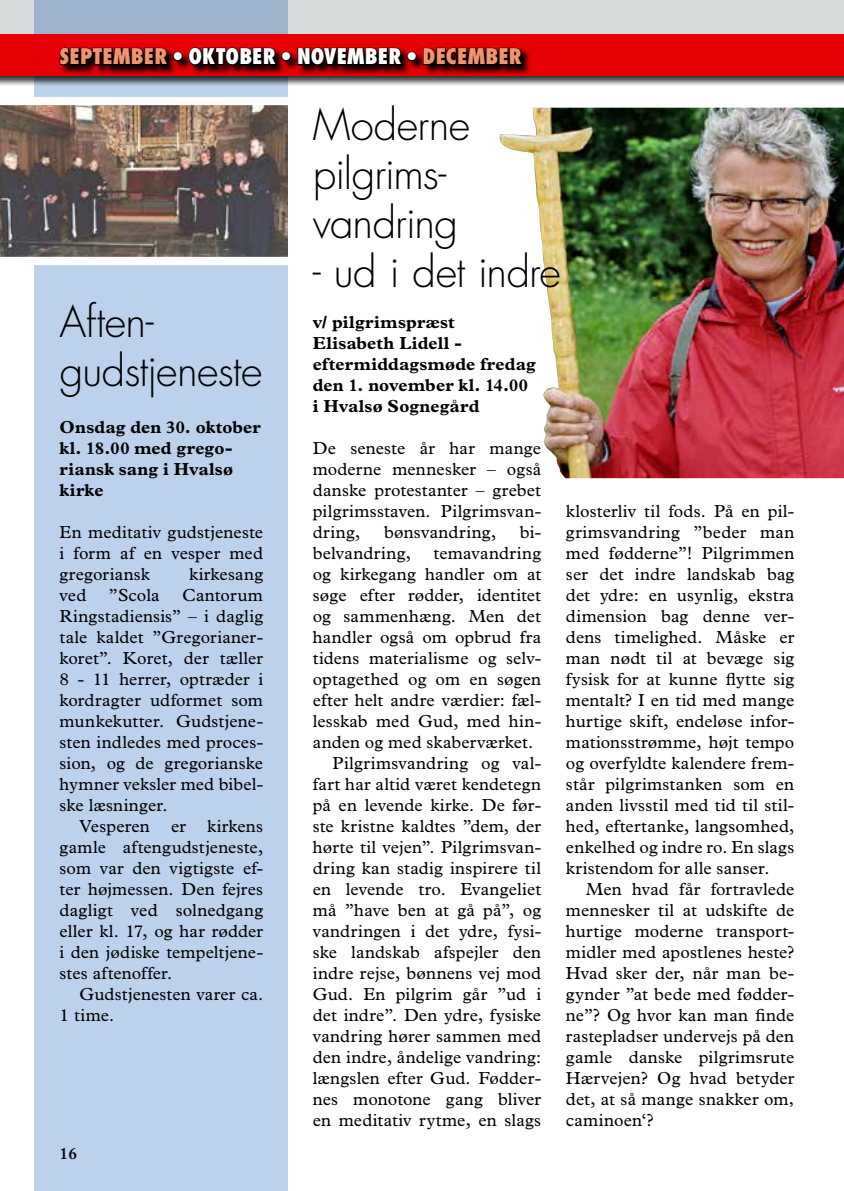
<style>
.page{position:relative;width:844px;height:1191px;background:#fff}
.page>*{position:absolute;margin:0;border:0;box-sizing:border-box;transform-origin:0 0}
.t1{font:300 42px/49px "Futura Std";letter-spacing:-.02em;color:#000}
.t2{font:800 condensed 21px "Futura Std";letter-spacing:.005em;color:#fff}
.t3{font:17.5px/21px "Plantin Std";letter-spacing:.01em;color:#000;text-align:justify}
.t4{font:700 17.5px/21px "Plantin Std";letter-spacing:.01em;color:#000}
.t5{font:600 16.62px "Plantin Std";color:#000}
.s1{color:#f09371}
</style>
<div class="page">
<div style="left:0;top:0;width:843px;height:76px;background:#d8dbdc"></div>
<div style="left:35px;top:0;width:253px;height:1191px;background:#bbd1ec"></div>
<div style="left:0;top:34px;width:843px;height:52px;background:#000;opacity:.75"></div>
<div style="left:0;top:35px;width:843px;height:41px;background:#e60005"></div>
<svg style="left:169px;top:49px;width:362px;height:26px"></svg>
<svg style="left:58px;top:0;width:111px;height:85px"></svg>
<div style="left:173px;top:52px;width:9px;height:9px;border:2px solid #000;border-radius:50%"></div>
<svg style="left:187px;top:47px;width:90px;height:20px;background:#350000"></svg>
<div style="left:281px;top:52px;width:10px;height:9px;border:2px solid #000;border-radius:50%"></div>
<svg style="left:296px;top:34px;width:107px;height:52px"></svg>
<div style="left:407px;top:52px;width:9px;height:9px;border:2px solid #000;border-radius:50%"></div>
<svg style="left:422px;top:34px;width:101px;height:51px"></svg>
<img style="left:0;top:93px;width:288px;height:176px">
<img style="left:499px;top:108px;width:344px;height:370px">
<p class="t2" style="left:60px;top:43px;width:463px"><span class="s1">SEPTEMBER</span> • OKTOBER • NOVEMBER • <span class="s1">DECEMBER</span></p>
<h1 class="t1" style="left:60px;top:298px;width:204px">Aften&shy;gudstjeneste</h1>
<p class="t4" style="left:60px;top:417px;width:203px">Onsdag den 30. oktober kl. 18.00 med grego&shy;riansk sang i Hvalsø kirke</p>
<p class="t3" style="left:60px;top:522px;width:205px">En meditativ gudstjeneste i form af en vesper med gregoriansk</p>
<p class="t3" style="left:189px;top:564px;width:75px">kirkesang</p>
<p class="t3" style="left:60px;top:585px;width:28px">ved</p>
<p class="t3" style="left:109px;top:585px;width:52px">”Scola</p>
<p class="t3" style="left:60px;top:585px;width:205px;text-indent:123px">Cantorum Ringstadiensis” – i daglig tale kaldet ”Gregorianer&shy;koret”. Koret, der tæller 8 - 11 herrer, optræder i kordragter udformet som munkekutter. Gudstjene&shy;sten indledes med proces&shy;sion, og de gregorianske hymner veksler med bibel&shy;ske læsninger.</p>
<p class="t3" style="left:60px;top:816px;width:205px;text-indent:20px">Vesperen er kirkens gamle aftengudstjeneste, som var den vigtigste ef&shy;ter højmessen. Den fejres dagligt ved solnedgang eller kl. 17, og har rødder i den jødiske tempeltjene&shy;stes aftenoffer.</p>
<p class="t3" style="left:60px;top:984px;width:205px;text-indent:20px">Gudstjenesten varer ca.<br>1 time.</p>
<p class="t5" style="left:60px;top:1143px;width:19px">16</p>
<h1 class="t1" style="left:313px;top:102px;width:159px">Moderne pilgrims&shy;vandring</h1>
<h1 class="t1" style="left:313px;top:249px;width:249px">- ud i det indre</h1>
<p class="t4" style="left:313px;top:312px;width:224px">v/ pilgrimspræst<br>Elisabeth Lidell - eftermiddagsmøde fredag den 1. november kl. 14.00 i Hvalsø Sognegård</p>
<p class="t3" style="left:313px;top:438px;width:230px">De seneste år har mange moderne mennesker – også danske protestanter – grebet pilgrimsstaven. Pilgrimsvan&shy;dring,</p>
<p class="t3" style="left:384px;top:522px;width:113px">bønsvandring,</p>
<p class="t3" style="left:519px;top:522px;width:23px">bi-</p>
<p class="t3" style="left:313px;top:543px;width:100px">belvandring,</p>
<p class="t3" style="left:433px;top:543px;width:109px">temavandring</p>
<p class="t3" style="left:313px;top:564px;width:230px">og kirkegang handler om at</p>
<p class="t3" style="left:313px;top:585px;width:230px">søge efter rødder, identitet</p>
<p class="t3" style="left:313px;top:606px;width:230px">og sammenhæng. Men det</p>
<p class="t3" style="left:313px;top:627px;width:230px">handler også om opbrud fra</p>
<p class="t3" style="left:313px;top:648px;width:230px">tidens materialisme og selv-</p>
<p class="t3" style="left:313px;top:669px;width:230px">optagethed og om en søgen</p>
<p class="t3" style="left:313px;top:690px;width:230px">efter helt andre værdier: fæl-</p>
<p class="t3" style="left:313px;top:711px;width:230px">lesskab med Gud, med hin-</p>
<p class="t3" style="left:313px;top:732px;width:222px">anden og med skaberværket.</p>
<p class="t3" style="left:332px;top:753px;width:210px">Pilgrimsvandring og val-</p>
<p class="t3" style="left:313px;top:774px;width:230px">fart har altid været kendetegn</p>
<p class="t3" style="left:313px;top:795px;width:230px">på en levende kirke. De før-</p>
<p class="t3" style="left:313px;top:816px;width:230px">ste kristne kaldtes ”dem, der</p>
<p class="t3" style="left:313px;top:837px;width:230px">hørte til vejen”. Pilgrimsvan-</p>
<p class="t3" style="left:313px;top:858px;width:230px">dring kan stadig inspirere til</p>
<p class="t3" style="left:313px;top:879px;width:230px">en levende tro. Evangeliet</p>
<p class="t3" style="left:313px;top:900px;width:230px">må ”have ben at gå på”, og</p>
<p class="t3" style="left:313px;top:921px;width:230px">vandringen i det ydre, fysi-</p>
<p class="t3" style="left:313px;top:942px;width:230px">ske landskab afspejler den</p>
<p class="t3" style="left:313px;top:963px;width:230px">indre rejse, bønnens vej mod</p>
<p class="t3" style="left:313px;top:984px;width:230px">Gud. En pilgrim går ”ud i</p>
<p class="t3" style="left:313px;top:1005px;width:230px">det indre”. Den ydre, fysiske</p>
<p class="t3" style="left:313px;top:1026px;width:230px">vandring hører sammen med</p>
<p class="t3" style="left:313px;top:1047px;width:230px">den indre, åndelige vandring:</p>
<p class="t3" style="left:313px;top:1068px;width:230px">længslen efter Gud. Fødder-</p>
<p class="t3" style="left:313px;top:1089px;width:230px">nes monotone gang bliver</p>
<p class="t3" style="left:313px;top:1110px;width:230px">en meditativ rytme, en slags</p>
<p class="t3" style="left:566px;top:501px;width:230px">klosterliv til fods. På en pil&shy;grimsvandring ”beder man med fødderne”! Pilgrimmen ser det indre landskab bag det ydre: en usynlig, ekstra dimension bag denne ver&shy;dens timelighed. Måske er man nødt til at bevæge sig fysisk for at kunne flytte sig mentalt? I en tid med mange hurtige skift, endeløse infor&shy;mationsstrømme, højt tempo og overfyldte kalendere frem&shy;står pilgrimstanken som en anden livsstil med tid til stil&shy;hed, eftertanke, langsomhed, enkelhed og indre ro. En slags kristendom for alle sanser.</p>
<p class="t3" style="left:566px;top:879px;width:230px;text-indent:20px">Men hvad får fortravlede mennesker til at udskifte de hurtige moderne transport&shy;midler med apostlenes heste?<br>Hvad sker der, når man be&shy;gynder ”at bede med fødder&shy;ne”? Og hvor kan man finde rastepladser undervejs på den gamle danske pilgrimsrute Hærvejen? Og hvad betyder det, at så mange snakker om‚ caminoen‘?</p>
</div>
